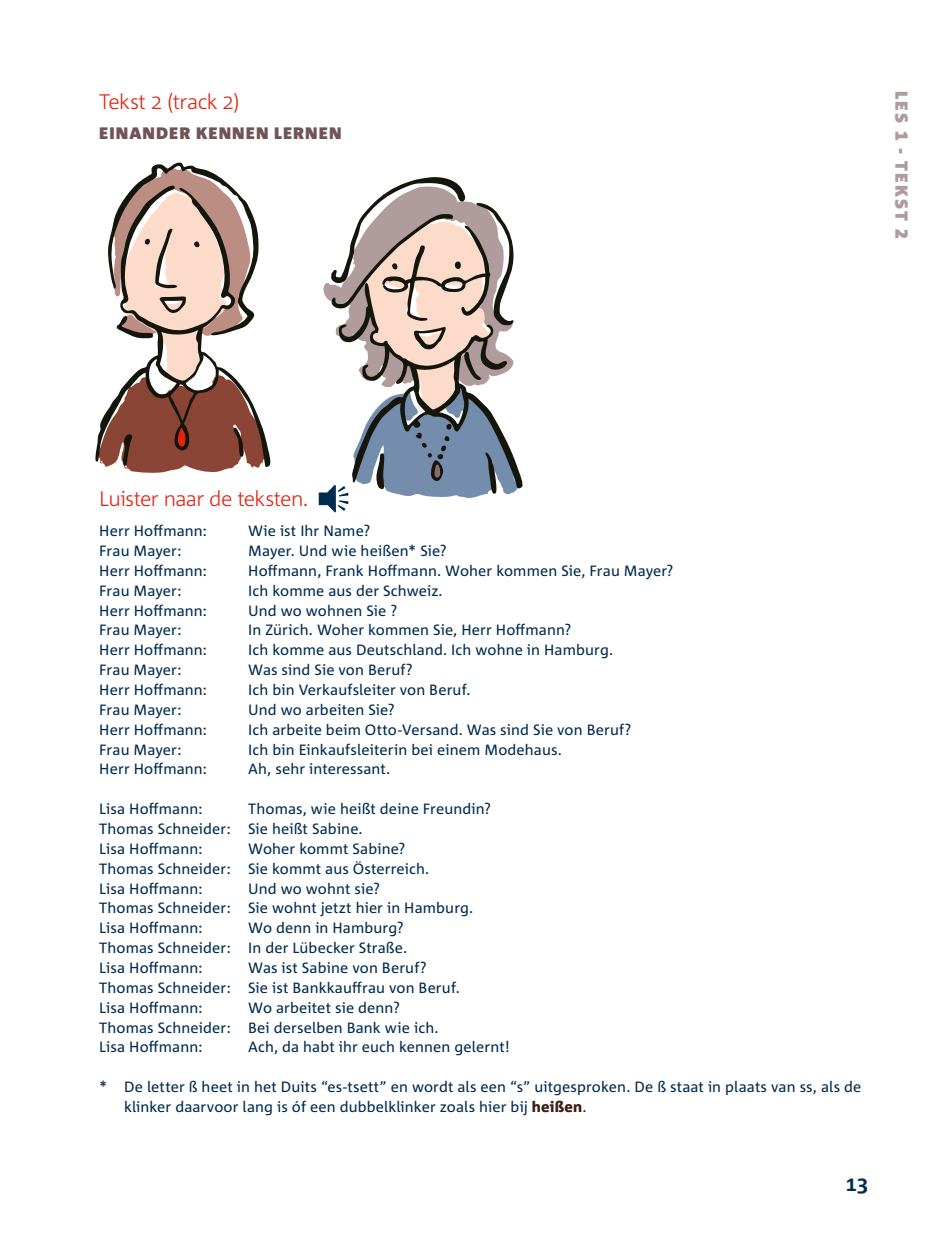
<style>
.page{position:relative;width:943px;height:1241px;background:#fff}
.page>*{position:absolute;margin:0;border:0;box-sizing:border-box;transform-origin:0 0}
.t1{font:300 21px "Corpid C1";letter-spacing:-.03em;color:#e42313}
.t2{font:700 21px "Corpid C1";color:#002c50}
.t3{font:900 17.5px "Corpid C1";letter-spacing:.115em;color:#b09b9d}
.t4{font:900 16.62px "Corpid C1";letter-spacing:.065em;color:#705456}
.t5{font:14.88px/19.8px "Corpid C1";letter-spacing:.01em;color:#002c50}
.s1{font-weight:800;color:#3d1e15}
</style>
<div class="page">
<svg style="left:98px;top:162px;width:167px;height:311px"></svg>
<svg style="left:318px;top:177px;width:205px;height:335px"></svg>
<h1 class="t1" style="left:99px;top:88px;width:142px">Tekst 2 (track 2)</h1>
<p class="t4" style="left:99px;top:123px;width:244px">EINANDER KENNEN LERNEN</p>
<p class="t3" style="left:912px;top:91px;width:149px;rotate:90deg">LES 1 - TEKST 2</p>
<h1 class="t1" style="left:99px;top:485px;width:211px">Luister naar de teksten.</h1>
<p class="t5" style="left:99px;top:520px;width:109px">Herr Hoffmann:</p>
<p class="t5" style="left:248px;top:520px;width:124px">Wie ist Ihr Name?</p>
<p class="t5" style="left:99px;top:540px;width:84px">Frau Mayer:</p>
<p class="t5" style="left:248px;top:540px;width:200px">Mayer. Und wie heißen* Sie?</p>
<p class="t5" style="left:99px;top:560px;width:109px">Herr Hoffmann:</p>
<p class="t5" style="left:248px;top:560px;width:426px">Hoffmann, Frank Hoffmann. Woher kommen Sie, Frau Mayer?</p>
<p class="t5" style="left:99px;top:580px;width:84px">Frau Mayer:</p>
<p class="t5" style="left:248px;top:580px;width:196px">Ich komme aus der Schweiz.</p>
<p class="t5" style="left:99px;top:600px;width:109px">Herr Hoffmann:</p>
<p class="t5" style="left:248px;top:600px;width:151px">Und wo wohnen Sie ?</p>
<p class="t5" style="left:99px;top:619px;width:84px">Frau Mayer:</p>
<p class="t5" style="left:248px;top:619px;width:325px">In Zürich. Woher kommen Sie, Herr Hoffmann?</p>
<p class="t5" style="left:99px;top:639px;width:109px">Herr Hoffmann:</p>
<p class="t5" style="left:248px;top:639px;width:366px">Ich komme aus Deutschland. Ich wohne in Hamburg.</p>
<p class="t5" style="left:99px;top:659px;width:84px">Frau Mayer:</p>
<p class="t5" style="left:248px;top:659px;width:166px">Was sind Sie von Beruf?</p>
<p class="t5" style="left:99px;top:679px;width:109px">Herr Hoffmann:</p>
<p class="t5" style="left:248px;top:679px;width:224px">Ich bin Verkaufsleiter von Beruf.</p>
<p class="t5" style="left:99px;top:699px;width:84px">Frau Mayer:</p>
<p class="t5" style="left:248px;top:699px;width:148px">Und wo arbeiten Sie?</p>
<p class="t5" style="left:99px;top:719px;width:109px">Herr Hoffmann:</p>
<p class="t5" style="left:248px;top:719px;width:385px">Ich arbeite beim Otto-Versand. Was sind Sie von Beruf?</p>
<p class="t5" style="left:99px;top:738px;width:84px">Frau Mayer:</p>
<p class="t5" style="left:248px;top:738px;width:315px">Ich bin Einkaufsleiterin bei einem Modehaus.</p>
<p class="t5" style="left:99px;top:758px;width:109px">Herr Hoffmann:</p>
<p class="t5" style="left:248px;top:758px;width:143px">Ah, sehr interessant.</p>
<p class="t5" style="left:99px;top:798px;width:105px">Lisa Hoffmann:</p>
<p class="t5" style="left:99px;top:798px;width:393px;text-indent:149px">Thomas, wie heißt deine Freundin?<br>Thomas Schneider: Sie heißt Sabine.<br>Lisa Hoffmann:</p>
<p class="t5" style="left:99px;top:838px;width:331px;text-indent:149px">Woher kommt Sabine?<br>Thomas Schneider: Sie kommt aus Österreich.<br>Lisa Hoffmann:</p>
<p class="t5" style="left:99px;top:877px;width:375px;text-indent:149px">Und wo wohnt sie?<br>Thomas Schneider: Sie wohnt jetzt hier in Hamburg.<br>Lisa Hoffmann:</p>
<p class="t5" style="left:99px;top:917px;width:309px;text-indent:149px">Wo denn in Hamburg?<br>Thomas Schneider: In der Lübecker Straße.<br>Lisa Hoffmann:</p>
<p class="t5" style="left:99px;top:957px;width:362px;text-indent:149px">Was ist Sabine von Beruf?<br>Thomas Schneider: Sie ist Bankkauffrau von Beruf.<br>Lisa Hoffmann:</p>
<p class="t5" style="left:99px;top:996px;width:341px;text-indent:149px">Wo arbeitet sie denn?<br>Thomas Schneider: Bei derselben Bank wie ich.<br>Lisa Hoffmann:</p>
<p class="t5" style="left:248px;top:1036px;width:263px">Ach, da habt ihr euch kennen gelernt!</p>
<p class="t5" style="left:124px;top:1076px;width:738px;text-indent:-25px">* De letter ß heet in het Duits “es-tsett” en wordt als een “s” uitgesproken. De ß staat in plaats van ss, als de klinker daarvoor lang is óf een dubbelklinker zoals hier bij <span class="s1">heißen</span>.</p>
<h1 class="t2" style="left:845px;top:1170px;width:25px">13</h1>
</div>
